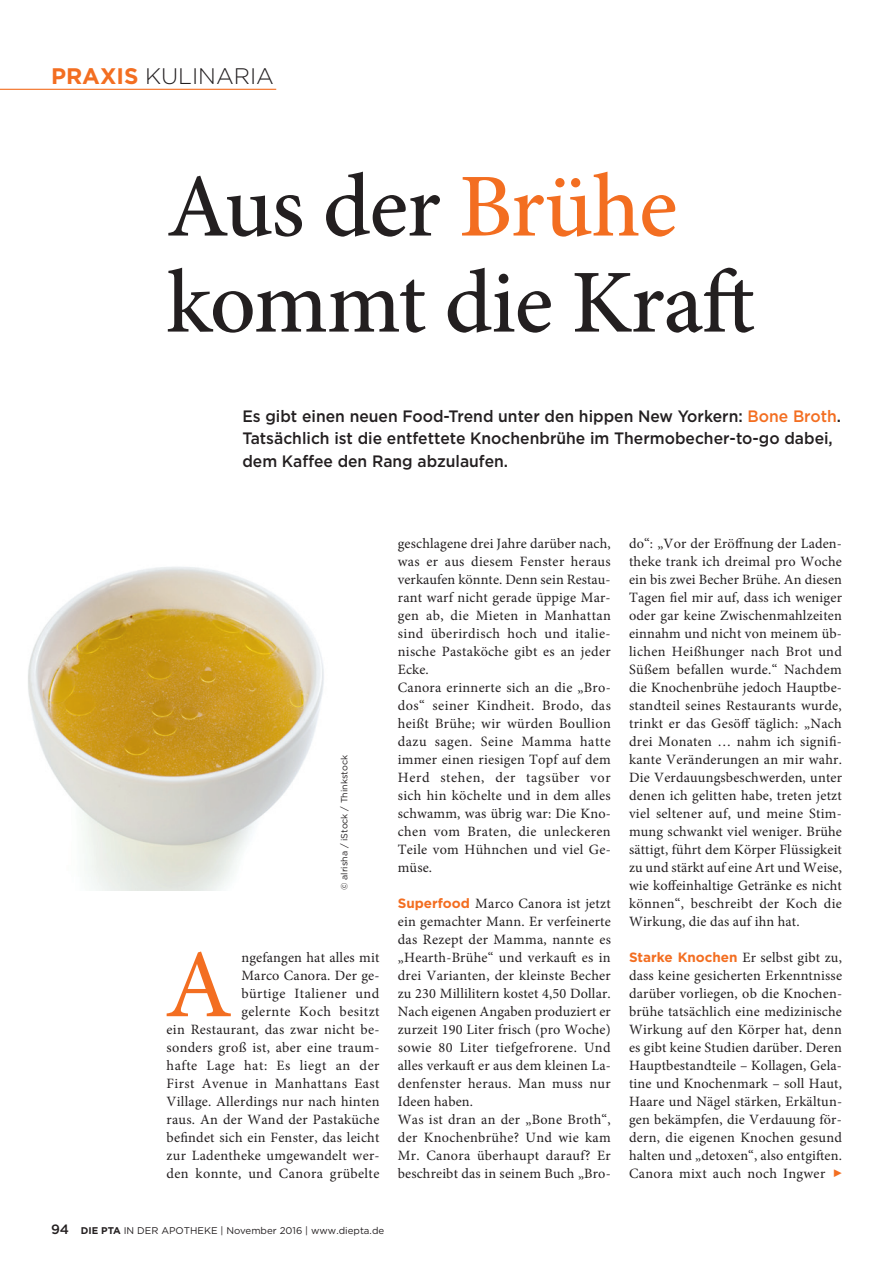
<style>
.page{position:relative;width:893px;height:1263px;background:#fff}
.page>*{position:absolute;margin:0;border:0;box-sizing:border-box;transform-origin:0 0}
.t1{font:97.2px "Minion Pro";color:#f36e21}
.t2{font:500 90px/96px "Minion Pro";letter-spacing:-.015em;color:#231f20}
.t3{font:300 22.5px "Gotham";color:#231f20}
.t4{font:500 16.5px/22.5px "Gotham";color:#231f20;scale:.95 1}
.t5{font:14.25px/18px "Minion Pro";letter-spacing:.02em;color:#231f20}
.t6{font:9.75px "Gotham";color:#231f20}
.t7{font:9px "Gotham";color:#231f20}
.s1{font-weight:700;color:#f36e21}
.s2{color:#f36e21}
.s3{font-family:"Gotham";font-weight:700;font-size:13.5px;color:#f36e21}
.s4{font-weight:500;font-size:13.5px}
.s5{font-weight:700}
</style>
<div class="page">
<img style="left:28px;top:567px;width:296px;height:323px">
<hr style="left:0;top:89px;width:276px;height:1px;background:#f36e21">
<h3 class="t3" style="left:51px;top:62px;width:224px"><span class="s1">PRAXIS</span> KULINARIA</h3>
<h2 class="t2" style="left:167px;top:159px;width:590px">Aus der <span class="s2">Brühe </span>kommt die Kraft</h2>
<p class="t4" style="left:242px;top:404px;width:632px">Es gibt einen neuen Food-Trend unter den hippen New Yorkern: <span class="s2">Bone Broth</span>.<br>Tatsächlich ist die entfettete Knochenbrühe im Thermobecher-to-go dabei, dem Kaffee den Rang abzulaufen.</p>
<p class="t7" style="left:338px;top:890px;width:137px;rotate:-90deg">© alrisha / iStock / Thinkstock</p>
<h1 class="t1" style="left:165px;top:920px;width:69px">A</h1>
<p class="t5" style="left:167px;top:949px;width:215px;text-align:right">ngefangen hat alles mit<br>Marco Canora. Der ge-<br>bürtige Italiener und<br>gelernte Koch besitzt<br>ein Restaurant, das zwar nicht be&shy;sonders groß ist, aber eine traum&shy;hafte Lage hat: Es liegt an der<br>First Avenue in Manhattans East<br>Village. Allerdings nur nach hinten raus. An der Wand der Pastaküche befindet sich ein Fenster, das leicht zur Ladentheke umgewandelt wer&shy;den konnte, und Canora grübelte</p>
<p class="t5" style="left:398px;top:535px;width:215px">geschlagene drei Jahre darüber nach, was er aus diesem Fenster heraus verkaufen könnte. Denn sein Restau&shy;rant warf nicht gerade üppige Mar&shy;gen ab, die Mieten in Manhattan sind überirdisch hoch und italie&shy;nische Pastaköche gibt es an jeder<br>Ecke.<br>Canora erinnerte sich an die „Bro&shy;dos“ seiner Kindheit. Brodo, das heißt Brühe; wir würden Boullion dazu sagen. Seine Mamma hatte immer einen riesigen Topf auf dem<br>Herd stehen, der tagsüber vor sich hin köchelte und in dem alles schwamm, was übrig war: Die Kno&shy;chen vom Braten, die unleckeren<br>Teile vom Hühnchen und viel Ge&shy;müse.</p>
<p class="t5" style="left:398px;top:895px;width:215px"><span class="s3">Superfood</span> Marco Canora ist jetzt ein gemachter Mann. Er verfeinerte das Rezept der Mamma, nannte es „Hearth-Brühe“ und verkauft es in drei Varianten, der kleinste Becher zu 230 Millilitern kostet 4,50 Dollar.<br>Nach eigenen Angaben produziert er zurzeit 190 Liter frisch (pro Woche) sowie 80 Liter tiefgefrorene. Und alles verkauft er aus dem kleinen La&shy;denfenster heraus. Man muss nur<br>Ideen haben.<br>Was ist dran an der „Bone Broth“, der Knochenbrühe? Und wie kam<br>Mr. Canora überhaupt darauf? Er beschreibt das in seinem Buch „Bro-</p>
<p class="t6" style="left:51px;top:1224px;width:335px"><span class="s4">94</span> <span class="s5">DIE PTA</span> IN DER APOTHEKE | November 2016 | www.diepta.de</p>
<p class="t5" style="left:629px;top:535px;width:215px;text-align:justify">do“: „Vor der Eröffnung der Laden&shy;theke trank ich dreimal pro Woche ein bis zwei Becher Brühe. An diesen Tagen fiel mir auf, dass ich weniger oder gar keine Zwischenmahlzeiten einnahm und nicht von meinem üb&shy;lichen Heißhunger nach Brot und Süßem befallen wurde.“ Nachdem die Knochenbrühe jedoch Hauptbe&shy;standteil seines Restaurants wurde, trinkt er das Gesöff täglich: „Nach drei Monaten … nahm ich signifi&shy;kante Veränderungen an mir wahr.<br>Die Verdauungsbeschwerden, unter denen ich gelitten habe, treten jetzt viel seltener auf, und meine Stim&shy;mung schwankt viel weniger. Brühe sättigt, führt dem Körper Flüssigkeit zu und stärkt auf eine Art und Weise, wie koffeinhaltige Getränke es nicht können“, beschreibt der Koch die Wirkung, die das auf ihn hat.</p>
<p class="t5" style="left:629px;top:949px;width:215px;text-align:justify"><span class="s3">Starke Knochen</span> Er selbst gibt zu, dass keine gesicherten Erkenntnisse darüber vorliegen, ob die Knochen&shy;brühe tatsächlich eine medizinische Wirkung auf den Körper hat, denn es gibt keine Studien darüber. Deren Hauptbestandteile – Kollagen, Gela&shy;tine und Knochenmark – soll Haut, Haare und Nägel stärken, Erkältun&shy;gen bekämpfen, die Verdauung för&shy;dern, die eigenen Knochen gesund halten und „detoxen“, also entgiften.<br>Canora mixt auch noch Ingwer</p>
</div>
